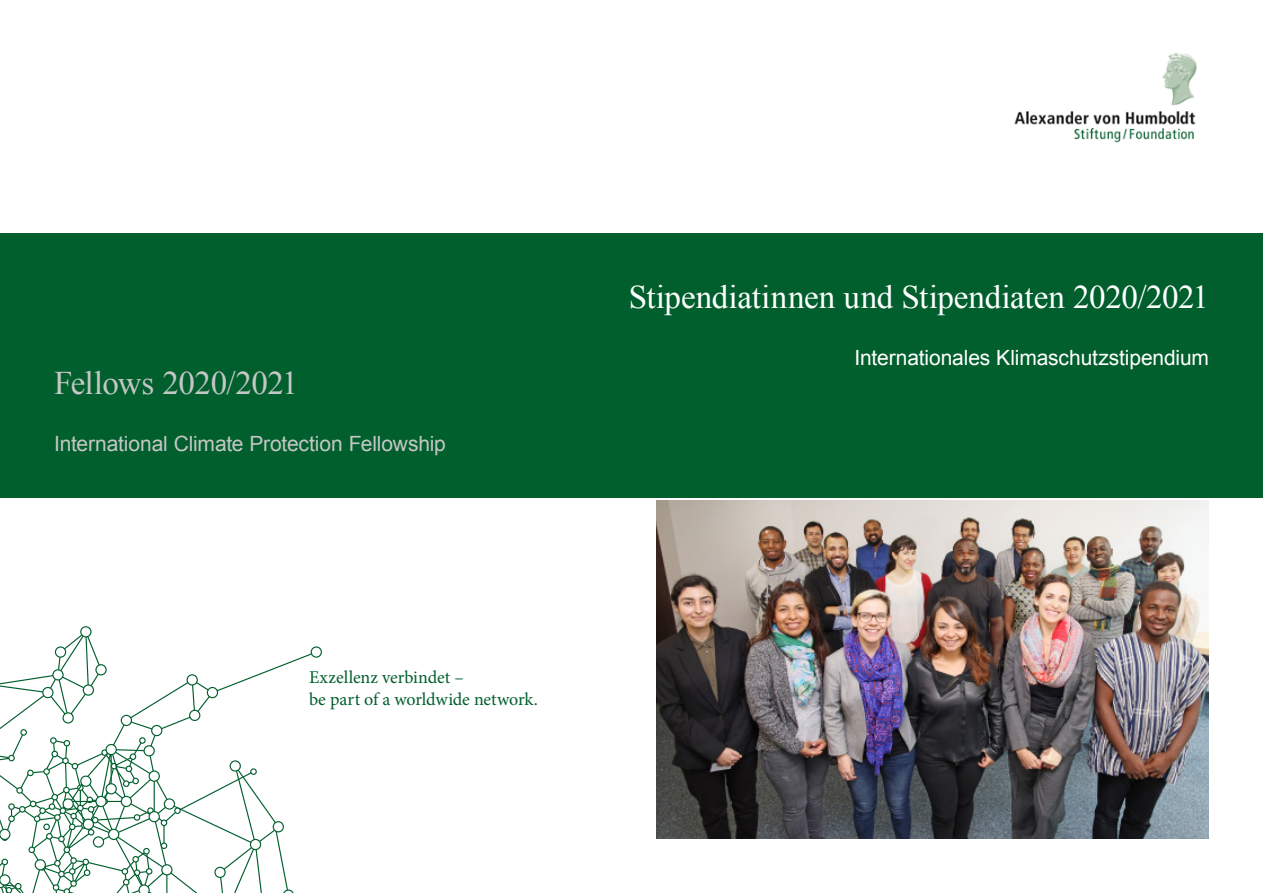
<style>
.page{position:relative;width:1263px;height:893px;background:#fff}
.page>*{position:absolute;margin:0;border:0;box-sizing:border-box;transform-origin:0 0}
.t1{font:33px "Times New Roman";letter-spacing:-.01em;color:#fff}
.t2{font:33px "Times New Roman";letter-spacing:-.015em;color:#c5c6c6}
.t3{font:21px "Arial";letter-spacing:-.01em;color:#c5c6c6}
.t4{font:21px "Arial";letter-spacing:-.01em;color:#fff}
.t5{font:18px "Minion Pro";letter-spacing:-.005em;color:#005f2c}
</style>
<div class="page">
<div style="left:0;top:233px;width:1263px;height:264px;background:#005f2c"></div>
<img style="left:656px;top:501px;width:553px;height:338px">
<svg style="left:0;top:626px;width:313px;height:267px"></svg>
<div style="left:43px;top:687px;width:10px;height:11px;background:#fff;border-radius:50%"></div>
<div style="left:42px;top:687px;width:12px;height:11px;border:1px solid #005f2c;border-radius:50%"></div>
<div style="left:53px;top:670px;width:10px;height:10px;background:#fff;border-radius:50%"></div>
<div style="left:52px;top:669px;width:12px;height:11px;border:1px solid #005f2c;border-radius:50%"></div>
<svg style="left:63px;top:713px;width:10px;height:10px"></svg>
<div style="left:62px;top:712px;width:12px;height:11px;border:1px solid #005f2c;border-radius:50%"></div>
<svg style="left:187px;top:675px;width:10px;height:10px"></svg>
<div style="left:187px;top:674px;width:11px;height:12px;border:1px solid #005f2c;border-radius:50%"></div>
<svg style="left:0;top:728px;width:256px;height:165px"></svg>
<svg style="left:149px;top:771px;width:10px;height:10px"></svg>
<div style="left:149px;top:770px;width:11px;height:12px;border:1px solid #005f2c;border-radius:50%"></div>
<div style="left:149px;top:812px;width:10px;height:10px;background:#fff;border-radius:50%"></div>
<div style="left:149px;top:811px;width:11px;height:11px;border:1px solid #005f2c;border-radius:50%"></div>
<svg style="left:164px;top:799px;width:10px;height:10px"></svg>
<div style="left:164px;top:798px;width:11px;height:12px;border:1px solid #005f2c;border-radius:50%"></div>
<div style="left:81px;top:627px;width:10px;height:10px;background:#fff;border-radius:50%"></div>
<div style="left:80px;top:626px;width:11px;height:11px;border:1px solid #005f2c;border-radius:50%"></div>
<div style="left:0;top:829px;width:10px;height:10px;background:#fff;border-radius:50%"></div>
<div style="left:0;top:829px;width:10px;height:11px;border:1px solid #005f2c;border-radius:50%"></div>
<div style="left:230px;top:761px;width:10px;height:10px;background:#fff;border-radius:50%"></div>
<div style="left:230px;top:760px;width:11px;height:12px;border:1px solid #005f2c;border-radius:50%"></div>
<div style="left:250px;top:839px;width:11px;height:10px;background:#fff;border-radius:50%"></div>
<div style="left:250px;top:839px;width:11px;height:11px;border:1px solid #005f2c;border-radius:50%"></div>
<div style="left:273px;top:822px;width:10px;height:10px;background:#fff;border-radius:50%"></div>
<div style="left:273px;top:821px;width:11px;height:11px;border:1px solid #005f2c;border-radius:50%"></div>
<svg style="left:283px;top:889px;width:11px;height:4px"></svg>
<div style="left:83px;top:685px;width:10px;height:10px;background:#fff;border-radius:50%"></div>
<div style="left:83px;top:684px;width:11px;height:12px;border:1px solid #005f2c;border-radius:50%"></div>
<svg style="left:81px;top:776px;width:10px;height:10px"></svg>
<div style="left:80px;top:775px;width:11px;height:12px;border:1px solid #005f2c;border-radius:50%"></div>
<div style="left:106px;top:784px;width:10px;height:10px;background:#fff;border-radius:50%"></div>
<div style="left:106px;top:783px;width:11px;height:11px;border:1px solid #005f2c;border-radius:50%"></div>
<div style="left:93px;top:837px;width:11px;height:10px;background:#fff;border-radius:50%"></div>
<div style="left:93px;top:836px;width:11px;height:12px;border:1px solid #005f2c;border-radius:50%"></div>
<svg style="left:144px;top:746px;width:10px;height:10px"></svg>
<div style="left:143px;top:745px;width:12px;height:11px;border:1px solid #005f2c;border-radius:50%"></div>
<div style="left:96px;top:665px;width:10px;height:10px;background:#fff;border-radius:50%"></div>
<div style="left:95px;top:664px;width:12px;height:11px;border:1px solid #005f2c;border-radius:50%"></div>
<div style="left:55px;top:647px;width:11px;height:10px;background:#fff;border-radius:50%"></div>
<div style="left:55px;top:646px;width:11px;height:12px;border:1px solid #005f2c;border-radius:50%"></div>
<div style="left:207px;top:687px;width:11px;height:11px;background:#fff;border-radius:50%"></div>
<div style="left:207px;top:687px;width:11px;height:11px;border:1px solid #005f2c;border-radius:50%"></div>
<div style="left:190px;top:710px;width:10px;height:10px;background:#fff;border-radius:50%"></div>
<div style="left:189px;top:710px;width:11px;height:11px;border:1px solid #005f2c;border-radius:50%"></div>
<div style="left:152px;top:725px;width:10px;height:11px;background:#fff;border-radius:50%"></div>
<div style="left:151px;top:725px;width:11px;height:11px;border:1px solid #005f2c;border-radius:50%"></div>
<div style="left:121px;top:715px;width:10px;height:10px;background:#fff;border-radius:50%"></div>
<div style="left:121px;top:715px;width:11px;height:11px;border:1px solid #005f2c;border-radius:50%"></div>
<div style="left:215px;top:867px;width:10px;height:10px;background:#fff;border-radius:50%"></div>
<div style="left:214px;top:867px;width:12px;height:11px;border:1px solid #005f2c;border-radius:50%"></div>
<div style="left:311px;top:646px;width:11px;height:12px;border:1px solid #005f2c;border-radius:50%"></div>
<svg style="left:63px;top:799px;width:10px;height:10px"></svg>
<div style="left:62px;top:798px;width:12px;height:12px;border:1px solid #005f2c;border-radius:50%"></div>
<img style="left:1014px;top:52px;width:183px;height:91px">
<p class="t2" style="left:54px;top:361px;width:246px">Fellows 2020/2021</p>
<p class="t3" style="left:54px;top:430px;width:393px">International Climate Protection Fellowship</p>
<p class="t5" style="left:309px;top:665px;width:156px">Exzellenz verbindet –</p>
<p class="t5" style="left:309px;top:688px;width:230px">be part of a worldwide network.</p>
<p class="t1" style="left:629px;top:274px;width:582px">Stipendiatinnen und Stipendiaten 2020/2021</p>
<p class="t4" style="left:855px;top:344px;width:356px">Internationales Klimaschutzstipendium</p>
</div>
